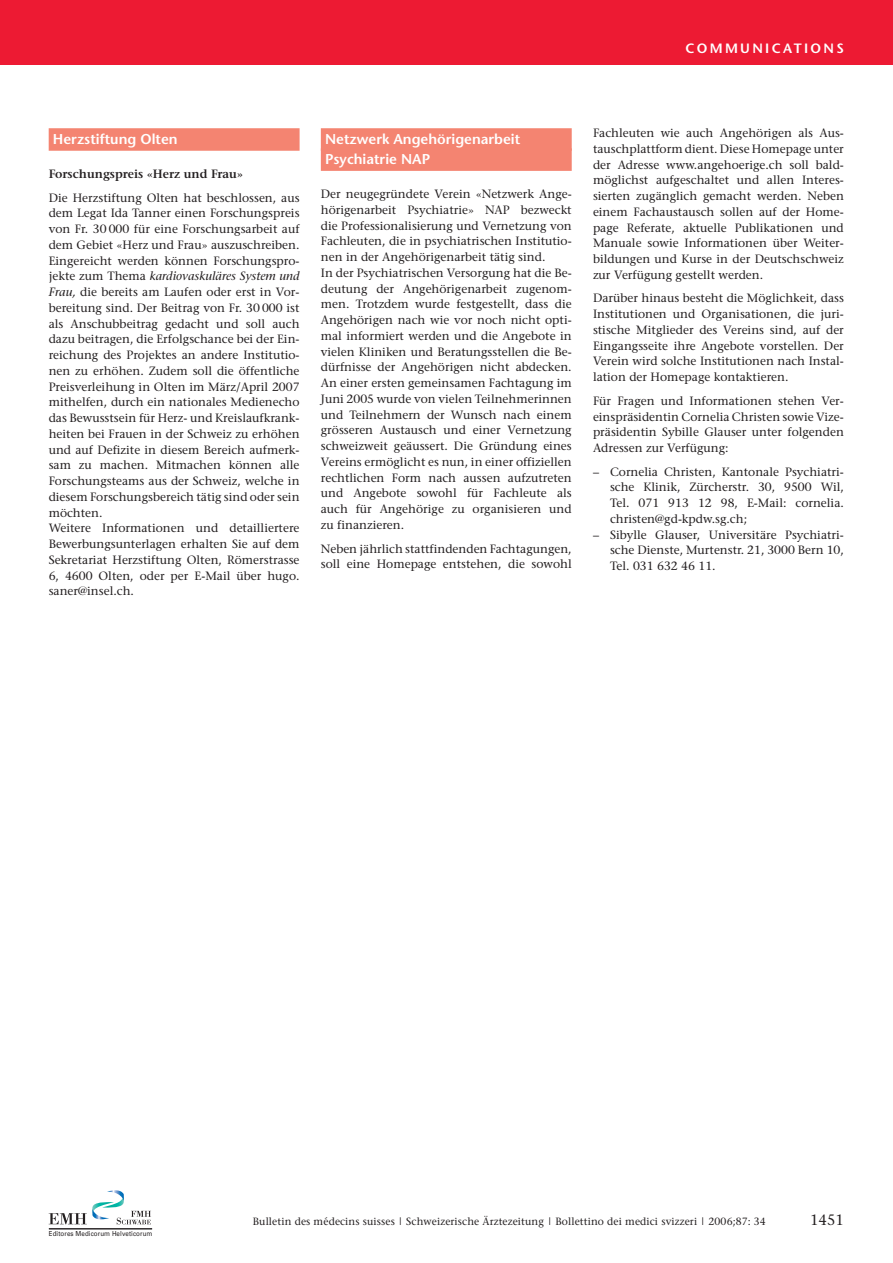
<style>
.page{position:relative;width:893px;height:1263px;background:#fff}
.page>*{position:absolute;margin:0;border:0;box-sizing:border-box;transform-origin:0 0}
.t1{font:15px "Stone Serif";color:#231f20}
.t2{font:600 14.25px/20.1px "Stone Sans";color:#fff}
.t3{font:600 13.5px "Stone Sans";letter-spacing:.17em;color:#fff}
.t4{font:12px/15.8px "Stone Serif";color:#231f20;text-align:justify}
.t5{font:600 12px "Stone Serif";color:#231f20}
.t6{font:10.5px "Stone Serif";letter-spacing:.01em;color:#231f20}
.t7{font:6.9px "Univers";letter-spacing:.015em;color:#231f20;scale:.9 1}
.s1{font-style:italic}
</style>
<div class="page">
<svg style="left:49px;top:1190px;width:102px;height:34px"></svg>
<hr style="left:49px;top:1228px;width:103px;height:1px;background:#231f20">
<div style="left:0;top:0;width:893px;height:64px;background:#ed1a33"></div>
<div style="left:49px;top:128px;width:251px;height:23px;background:#f48471"></div>
<div style="left:321px;top:128px;width:251px;height:23px;background:#f48471"></div>
<div style="left:321px;top:148px;width:251px;height:23px;background:#f48471"></div>
<p class="t3" style="left:685px;top:42px;width:160px">COMMUNICATIONS</p>
<p class="t2" style="left:53px;top:131px;width:126px">Herzstiftung Olten</p>
<p class="t5" style="left:49px;top:169px;width:196px">Forschungspreis «Herz und Frau»</p>
<p class="t4" style="left:49px;top:191px;width:252px;text-align:left">Die Herzstiftung Olten hat beschlossen, aus dem Legat Ida Tanner einen Forschungspreis von Fr. 30 000 für eine Forschungsarbeit auf dem Gebiet «Herz und Frau» auszuschreiben.<br>Eingereicht werden können Forschungspro&shy;jekte zum Thema <span class="s1">kardiovaskuläres System und Frau,</span> die bereits am Laufen oder erst in Vor&shy;bereitung sind. Der Beitrag von Fr. 30 000 ist als Anschubbeitrag gedacht und soll auch dazu beitragen, die Erfolgschance bei der Ein&shy;reichung des Projektes an andere Institutio&shy;nen zu erhöhen. Zudem soll die öffentliche Preisverleihung in Olten im März/April 2007 mithelfen, durch ein nationales Medienecho das Bewusstsein für Herz- und Kreislaufkrank&shy;heiten bei Frauen in der Schweiz zu erhöhen und auf Defizite in diesem Bereich aufmerk&shy;sam zu machen. Mitmachen können alle Forschungsteams aus der Schweiz, welche in diesem Forschungsbereich tätig sind oder sein möchten.<br>Weitere Informationen und detailliertere Bewerbungsunterlagen erhalten Sie auf dem Sekretariat Herzstiftung Olten, Römerstrasse 6, 4600 Olten, oder per E-Mail über hugo. saner@insel.ch.</p>
<p class="t2" style="left:325px;top:131px;width:197px">Netzwerk Angehörigenarbeit<br>Psychiatrie NAP</p>
<p class="t4" style="left:321px;top:187px;width:252px;text-align:left">Der neugegründete Verein «Netzwerk Ange&shy;hörigenarbeit Psychiatrie» NAP bezweckt die Professionalisierung und Vernetzung von Fachleuten, die in psychiatrischen Institutio&shy;nen in der Angehörigenarbeit tätig sind.<br>In der Psychiatrischen Versorgung hat die Be&shy;deutung der Angehörigenarbeit zugenom&shy;men. Trotzdem wurde festgestellt, dass die Angehörigen nach wie vor noch nicht opti&shy;mal informiert werden und die Angebote in vielen Kliniken und Beratungsstellen die Be&shy;dürfnisse der Angehörigen nicht abdecken.<br>An einer ersten gemeinsamen Fachtagung im Juni 2005 wurde von vielen Teilnehmerinnen und Teilnehmern der Wunsch nach einem grösseren Austausch und einer Vernetzung schweizweit geäussert. Die Gründung eines Vereins ermöglicht es nun, in einer offiziellen rechtlichen Form nach aussen aufzutreten und Angebote sowohl für Fachleute als auch für Angehörige zu organisieren und zu finanzieren.</p>
<p class="t4" style="left:321px;top:542px;width:252px">Neben jährlich stattfindenden Fachtagungen, soll eine Homepage entstehen, die sowohl</p>
<p class="t4" style="left:593px;top:126px;width:252px">Fachleuten wie auch Angehörigen als Aus&shy;tauschplattform dient. Diese Homepage unter der Adresse www.angehoerige.ch soll bald&shy;möglichst aufgeschaltet und allen Interes&shy;sierten zugänglich gemacht werden. Neben einem Fachaustausch sollen auf der Home&shy;page Referate, aktuelle Publikationen und Manuale sowie Informationen über Weiter&shy;bildungen und Kurse in der Deutschschweiz zur Verfügung gestellt werden.</p>
<p class="t4" style="left:593px;top:291px;width:252px">Darüber hinaus besteht die Möglichkeit, dass Institutionen und Organisationen, die juri&shy;stische Mitglieder des Vereins sind, auf der Eingangsseite ihre Angebote vorstellen. Der Verein wird solche Institutionen nach Instal&shy;lation der Homepage kontaktieren.</p>
<p class="t4" style="left:593px;top:394px;width:252px">Für Fragen und Informationen stehen Ver&shy;einspräsidentin Cornelia Christen sowie Vize&shy;präsidentin Sybille Glauser unter folgenden Adressen zur Verfügung:</p>
<p class="t4" style="left:610px;top:465px;width:235px;text-indent:-17px">– Cornelia Christen, Kantonale Psychiatri&shy;sche Klinik, Zürcherstr. 30, 9500 Wil, Tel. 071 913 12 98, E-Mail: cornelia. christen@gd-kpdw.sg.ch;</p>
<p class="t4" style="left:610px;top:528px;width:235px;text-indent:-17px">– Sibylle Glauser, Universitäre Psychiatri&shy;sche Dienste, Murtenstr. 21, 3000 Bern 10, Tel. 031 632 46 11.</p>
<p class="t7" style="left:49px;top:1229px;width:117px">Editores Medicorum Helveticorum</p>
<p class="t6" style="left:253px;top:1217px;width:515px">Bulletin des médecins suisses | Schweizerische Ärztezeitung | Bollettino dei medici svizzeri | 2006;87: 34</p>
<p class="t1" style="left:810px;top:1213px;width:35px">1451</p>
</div>
